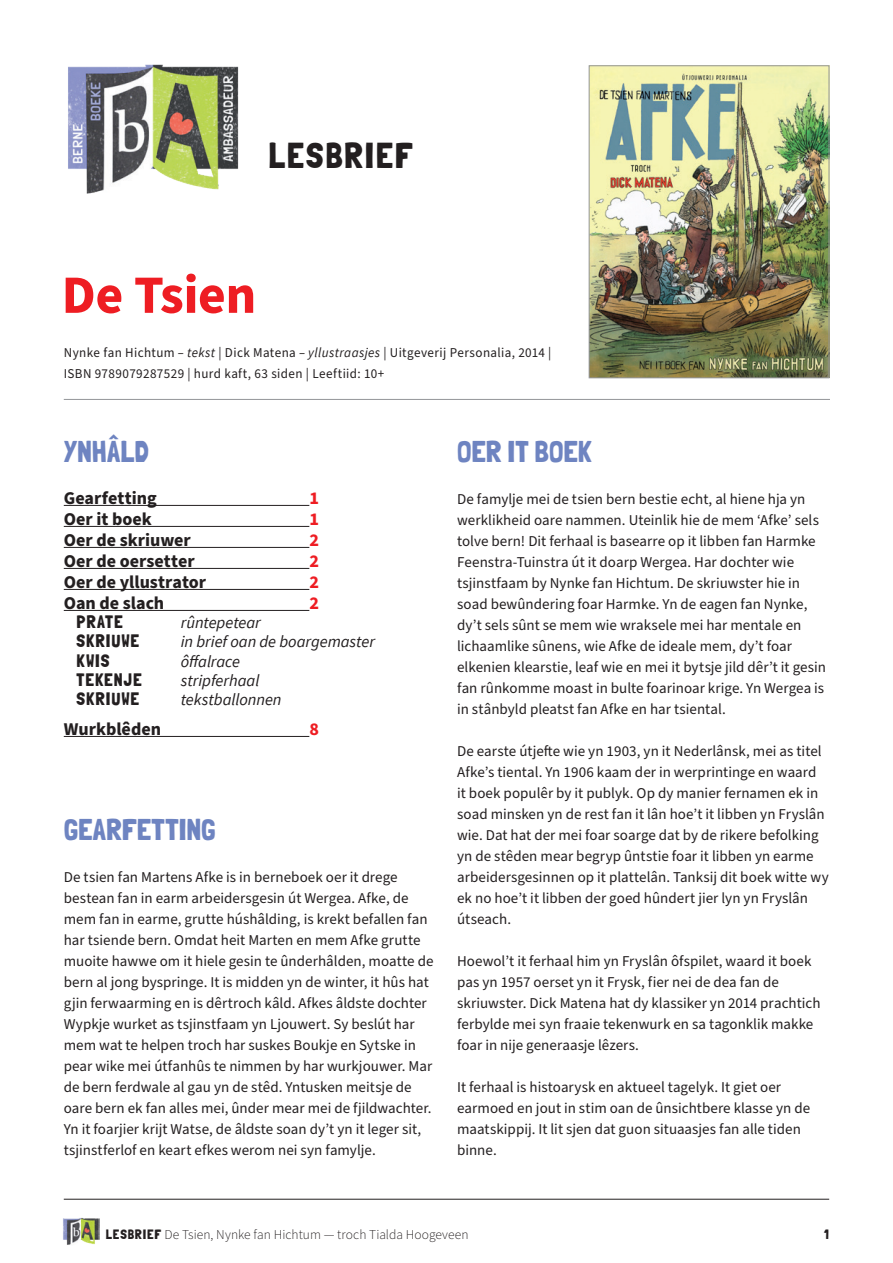
<style>
.page{position:relative;width:893px;height:1263px;background:#fff}
.page>*{position:absolute;margin:0;border:0;box-sizing:border-box;transform-origin:0 0}
.t1{font:700 54px "Source Sans Pro";letter-spacing:-.005em;color:#ee1d23}
.t2{font:36px "Londrina Solid";letter-spacing:.045em;color:#231f20}
.t3{font:30px "Londrina Solid";letter-spacing:.005em;color:#6e84c1}
.t4{font:700 18px "Source Sans Pro";color:#231f20}
.t5{font:18px "Londrina Solid";letter-spacing:.05em;color:#231f20}
.t6{font:700 18px "Source Sans Pro";color:#ee1d23}
.t7{font:italic 16.5px "Source Sans Pro";letter-spacing:-.005em;color:#231f20}
.t8{font:15px/21px "Source Sans Pro";color:#231f20}
.t9{font:13.5px/21px "Source Sans Pro";letter-spacing:.03em;color:#231f20}
.t10{font:300 13.5px "Source Sans Pro";letter-spacing:.005em;color:#231f20}
.t11{font:13.5px "Londrina Solid";color:#231f20}
.s1{font-style:italic}
.s2{font-family:"Londrina Solid";font-weight:400}
</style>
<div class="page">
<hr style="left:64px;top:1199px;width:765px;height:1px;background:#231f20">
<img style="left:63px;top:1218px;width:37px;height:27px">
<img style="left:591px;top:68px;width:236px;height:308px">
<div style="left:589px;top:66px;width:240px;height:312px;border:1px solid #939598"></div>
<hr style="left:64px;top:505px;width:245px;height:1px;background:#231f20">
<hr style="left:64px;top:526px;width:245px;height:1px;background:#231f20">
<hr style="left:64px;top:547px;width:245px;height:1px;background:#231f20">
<hr style="left:64px;top:568px;width:245px;height:1px;background:#231f20">
<hr style="left:64px;top:589px;width:245px;height:1px;background:#231f20">
<hr style="left:64px;top:610px;width:245px;height:1px;background:#231f20">
<hr style="left:64px;top:736px;width:245px;height:1px;background:#231f20">
<hr style="left:64px;top:399px;width:766px;height:1px;background:#939598">
<img style="left:68px;top:64px;width:171px;height:130px">
<h2 class="t2" style="left:268px;top:134px;width:146px">LESBRIEF</h2>
<h1 class="t1" style="left:62px;top:258px;width:196px">De Tsien</h1>
<p class="t9" style="left:64px;top:342px;width:489px">Nynke fan Hichtum <span class="s1">– tekst</span> | Dick Matena <span class="s1">– yllustraasjes</span> | Uitgeverij Personalia, 2014 |<br>ISBN 9789079287529 | hurd kaft, 63 siden | Leeftiid: 10+</p>
<h3 class="t3" style="left:64px;top:434px;width:87px">YNHÂLD</h3>
<p class="t4" style="left:64px;top:486px;width:94px">Gearfetting</p>
<p class="t6" style="left:309px;top:486px;width:11px">1</p>
<p class="t4" style="left:64px;top:507px;width:90px">Oer it boek</p>
<p class="t6" style="left:309px;top:507px;width:11px">1</p>
<p class="t4" style="left:64px;top:528px;width:129px">Oer de skriuwer</p>
<p class="t6" style="left:309px;top:528px;width:11px">2</p>
<p class="t4" style="left:64px;top:549px;width:132px">Oer de oersetter</p>
<p class="t6" style="left:309px;top:549px;width:11px">2</p>
<p class="t4" style="left:64px;top:570px;width:144px">Oer de yllustrator</p>
<p class="t6" style="left:309px;top:570px;width:11px">2</p>
<p class="t4" style="left:64px;top:591px;width:102px">Oan de slach</p>
<p class="t6" style="left:309px;top:591px;width:11px">2</p>
<p class="t5" style="left:77px;top:611px;width:48px">PRATE</p>
<p class="t7" style="left:181px;top:612px;width:82px">rûntepetear</p>
<p class="t5" style="left:77px;top:631px;width:64px">SKRIUWE</p>
<p class="t7" style="left:181px;top:631px;width:196px">in brief oan de boargemaster</p>
<p class="t5" style="left:77px;top:650px;width:34px">KWIS</p>
<p class="t7" style="left:181px;top:651px;width:61px">ôffalrace</p>
<p class="t5" style="left:77px;top:669px;width:67px">TEKENJE</p>
<p class="t7" style="left:181px;top:670px;width:80px">stripferhaal</p>
<p class="t5" style="left:77px;top:688px;width:64px">SKRIUWE</p>
<p class="t7" style="left:181px;top:689px;width:102px">tekstballonnen</p>
<p class="t4" style="left:64px;top:717px;width:99px">Wurkblêden</p>
<p class="t6" style="left:309px;top:717px;width:11px">8</p>
<h3 class="t3" style="left:64px;top:812px;width:153px">GEARFETTING</h3>
<p class="t8" style="left:64px;top:867px;width:371px">De tsien fan Martens Afke is in berneboek oer it drege bestean fan in earm arbeidersgesin út Wergea. Afke, de mem fan in earme, grutte húshâlding, is krekt befallen fan har tsiende bern. Omdat heit Marten en mem Afke grutte muoite hawwe om it hiele gesin te ûnderhâlden, moatte de bern al jong byspringe. It is midden yn de winter, it hûs hat gjin ferwaarming en is dêrtroch kâld. Afkes âldste dochter Wypkje wurket as tsjinstfaam yn Ljouwert. Sy beslút har mem wat te helpen troch har suskes Boukje en Sytske in pear wike mei útfanhûs te nimmen by har wurkjouwer. Mar de bern ferdwale al gau yn de stêd. Yntusken meitsje de oare bern ek fan alles mei, ûnder mear mei de fjildwachter.<br>Yn it foarjier krijt Watse, de âldste soan dy’t yn it leger sit, tsjinstferlof en keart efkes werom nei syn famylje.</p>
<h3 class="t3" style="left:457px;top:434px;width:136px">OER IT BOEK</h3>
<p class="t8" style="left:457px;top:489px;width:370px">De famylje mei de tsien bern bestie echt, al hiene hja yn werklikheid oare nammen. Uteinlik hie de mem ‘Afke’ sels tolve bern! Dit ferhaal is basearre op it libben fan Harmke Feenstra-Tuinstra út it doarp Wergea. Har dochter wie tsjinstfaam by Nynke fan Hichtum. De skriuwster hie in soad bewûndering foar Harmke. Yn de eagen fan Nynke, dy’t sels sûnt se mem wie wraksele mei har mentale en lichaamlike sûnens, wie Afke de ideale mem, dy’t foar elkenien klearstie, leaf wie en mei it bytsje jild dêr’t it gesin fan rûnkomme moast in bulte foarinoar krige. Yn Wergea is in stânbyld pleatst fan Afke en har tsiental.</p>
<p class="t8" style="left:457px;top:741px;width:373px">De earste útjefte wie yn 1903, yn it Nederlânsk, mei as titel Afke’s tiental. Yn 1906 kaam der in werprintinge en waard it boek populêr by it publyk. Op dy manier fernamen ek in soad minsken yn de rest fan it lân hoe’t it libben yn Fryslân wie. Dat hat der mei foar soarge dat by de rikere befolking yn de stêden mear begryp ûntstie foar it libben yn earme arbeidersgesinnen op it plattelân. Tanksij dit boek witte wy ek no hoe’t it libben der goed hûndert jier lyn yn Fryslân útseach.</p>
<p class="t8" style="left:457px;top:951px;width:365px">Hoewol’t it ferhaal him yn Fryslân ôfspilet, waard it boek pas yn 1957 oerset yn it Frysk, fier nei de dea fan de skriuwster. Dick Matena hat dy klassiker yn 2014 prachtich ferbylde mei syn fraaie tekenwurk en sa tagonklik makke foar in nije generaasje lêzers.</p>
<p class="t8" style="left:457px;top:1077px;width:354px">It ferhaal is histoarysk en aktueel tagelyk. It giet oer earmoed en jout in stim oan de ûnsichtbere klasse yn de maatskippij. It lit sjen dat guon situaasjes fan alle tiden binne.</p>
<p class="t10" style="left:106px;top:1226px;width:364px"><span class="s2">LESBRIEF</span> De Tsien, Nynke fan Hichtum — troch Tialda Hoogeveen</p>
<p class="t11" style="left:824px;top:1226px;width:6px">1</p>
</div>
